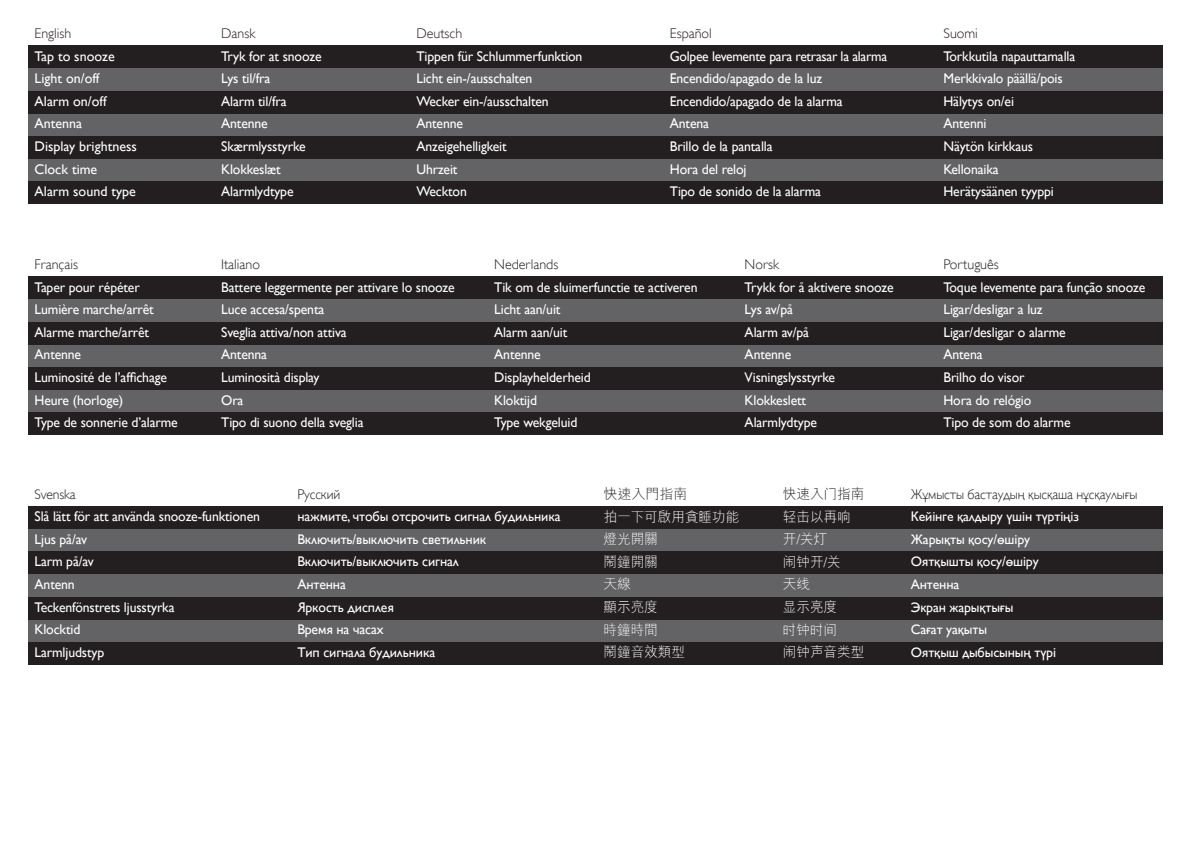
<style>
.page{position:relative;width:1191px;height:842px;background:#fff}
.page>*{position:absolute;margin:0;border:0;box-sizing:border-box;transform-origin:0 0}
.t1{font:14px/22.6px "Gill Sans Alt One WGL";letter-spacing:-.01em;color:#fff}
.t2{font:14px/22.6px "Gill Sans";letter-spacing:-.01em;color:#fff}
.t3{font:14px "Gill Sans Alt One WGL Light";color:#231f20}
.t4{font:300 14px/22.6px "M Hei B5";letter-spacing:-.01em;color:#fff}
.t5{font:300 14px "Gill Sans";letter-spacing:-.01em;color:#231f20}
.t6{font:14px/22.6px "M Hei GB Light";letter-spacing:-.01em;color:#fff}
.t7{font:300 14px "M Hei B5";color:#231f20}
.t8{font:14px "M Hei GB Light";letter-spacing:-.01em;color:#231f20}
</style>
<div class="page">
<div style="left:28px;top:45px;width:1134px;height:159px;background:#636366"></div>
<div style="left:28px;top:45px;width:1134px;height:23px;background:#231f20"></div>
<div style="left:28px;top:91px;width:1134px;height:22px;background:#231f20"></div>
<div style="left:28px;top:136px;width:1134px;height:23px;background:#231f20"></div>
<div style="left:28px;top:181px;width:1134px;height:23px;background:#231f20"></div>
<div style="left:28px;top:276px;width:1134px;height:159px;background:#636366"></div>
<div style="left:28px;top:276px;width:1134px;height:23px;background:#231f20"></div>
<div style="left:28px;top:322px;width:1134px;height:22px;background:#231f20"></div>
<div style="left:28px;top:367px;width:1134px;height:23px;background:#231f20"></div>
<div style="left:28px;top:412px;width:1134px;height:23px;background:#231f20"></div>
<div style="left:28px;top:506px;width:1134px;height:159px;background:#636366"></div>
<div style="left:28px;top:506px;width:1134px;height:23px;background:#231f20"></div>
<div style="left:28px;top:551px;width:1134px;height:23px;background:#231f20"></div>
<div style="left:28px;top:597px;width:1134px;height:22px;background:#231f20"></div>
<div style="left:28px;top:642px;width:1134px;height:23px;background:#231f20"></div>
<p class="t3" style="left:35px;top:24px;width:38px">English</p>
<p class="t1" style="left:35px;top:44px;width:104px">Tap to snooze<br>Light on/off<br>Alarm on/off<br>Antenna<br>Display brightness<br>Clock time<br>Alarm sound type</p>
<p class="t3" style="left:221px;top:24px;width:36px">Dansk</p>
<p class="t1" style="left:221px;top:44px;width:102px">Tryk for at snooze<br>Lys til/fra<br>Alarm til/fra<br>Antenne<br>Skærmlysstyrke<br>Klokkeslæt<br>Alarmlydtype</p>
<p class="t3" style="left:416px;top:24px;width:47px">Deutsch</p>
<p class="t1" style="left:416px;top:44px;width:167px">Tippen für Schlummerfunktion<br>Licht ein-/ausschalten<br>Wecker ein-/ausschalten<br>Antenne<br>Anzeigehelligkeit<br>Uhrzeit<br>Weckton</p>
<p class="t3" style="left:670px;top:24px;width:44px">Español</p>
<p class="t1" style="left:670px;top:44px;width:219px">Golpee levemente para retrasar la alarma<br>Encendido/apagado de la luz<br>Encendido/apagado de la alarma<br>Antena<br>Brillo de la pantalla<br>Hora del reloj<br>Tipo de sonido de la alarma</p>
<p class="t3" style="left:943px;top:24px;width:36px">Suomi</p>
<p class="t1" style="left:943px;top:44px;width:133px">Torkkutila napauttamalla<br>Merkkivalo päällä/pois<br>Hälytys on/ei<br>Antenni<br>Näytön kirkkaus<br>Kellonaika<br>Herätysäänen tyyppi</p>
<p class="t3" style="left:35px;top:255px;width:45px">Français</p>
<p class="t1" style="left:35px;top:275px;width:145px">Taper pour répéter<br>Lumière marche/arrêt<br>Alarme marche/arrêt<br>Antenne<br>Luminosité de l’affichage<br>Heure (horloge)<br>Type de sonnerie d’alarme</p>
<p class="t3" style="left:221px;top:255px;width:40px">Italiano</p>
<p class="t1" style="left:221px;top:275px;width:235px">Battere leggermente per attivare lo snooze<br>Luce accesa/spenta<br>Sveglia attiva/non attiva<br>Antenna<br>Luminosità display<br>Ora<br>Tipo di suono della sveglia</p>
<p class="t3" style="left:494px;top:255px;width:66px">Nederlands</p>
<p class="t1" style="left:494px;top:275px;width:205px">Tik om de sluimerfunctie te activeren<br>Licht aan/uit<br>Alarm aan/uit<br>Antenne<br>Displayhelderheid<br>Kloktijd<br>Type wekgeluid</p>
<p class="t3" style="left:744px;top:255px;width:36px">Norsk</p>
<p class="t1" style="left:744px;top:275px;width:151px">Trykk for å aktivere snooze<br>Lys av/på<br>Alarm av/på<br>Antenne<br>Visningslysstyrke<br>Klokkeslett<br>Alarmlydtype</p>
<p class="t3" style="left:943px;top:255px;width:57px">Português</p>
<p class="t1" style="left:943px;top:275px;width:203px">Toque levemente para função snooze<br>Ligar/desligar a luz<br>Ligar/desligar o alarme<br>Antena<br>Brilho do visor<br>Hora do relógio<br>Tipo de som do alarme</p>
<p class="t3" style="left:35px;top:485px;width:43px">Svenska</p>
<p class="t1" style="left:35px;top:505px;width:227px">Slå lätt för att använda snooze-funktionen<br>Ljus på/av<br>Larm på/av<br>Antenn<br>Teckenfönstrets ljusstyrka<br>Klocktid<br>Larmljudstyp</p>
<p class="t3" style="left:297px;top:485px;width:44px">Русский</p>
<p class="t1" style="left:297px;top:505px;width:265px">нажмите, чтобы отсрочить сигнал будильника<br>Включить/выключить светильник<br>Включить/выключить сигнал<br>Антенна<br>Яркость дисплея<br>Время на часах<br>Тип сигнала будильника</p>
<p class="t7" style="left:603px;top:486px;width:85px">快速入門指南</p>
<p class="t4" style="left:603px;top:506px;width:137px">拍一下可啟用貪睡功能燈光開關<br>鬧鐘開關<br>天線<br>顯示亮度<br>時鐘時間<br>鬧鐘音效類型</p>
<p class="t8" style="left:783px;top:486px;width:83px">快速入门指南</p>
<p class="t6" style="left:783px;top:506px;width:83px">轻击以再响开/关灯<br>闹钟开/关<br>天线<br>显示亮度<br>时钟时间<br>闹钟声音类型</p>
<p class="t5" style="left:910px;top:483px;width:228px">Жұмысты бастаудың қысқаша нұсқаулығы</p>
<p class="t2" style="left:910px;top:505px;width:169px">Кейінге қалдыру үшін түртіңіз<br>Жарықты қосу/өшіру<br>Оятқышты қосу/өшіру<br>Антенна<br>Экран жарықтығы<br>Сағат уақыты<br>Оятқыш дыбысының түрі</p>
</div>
